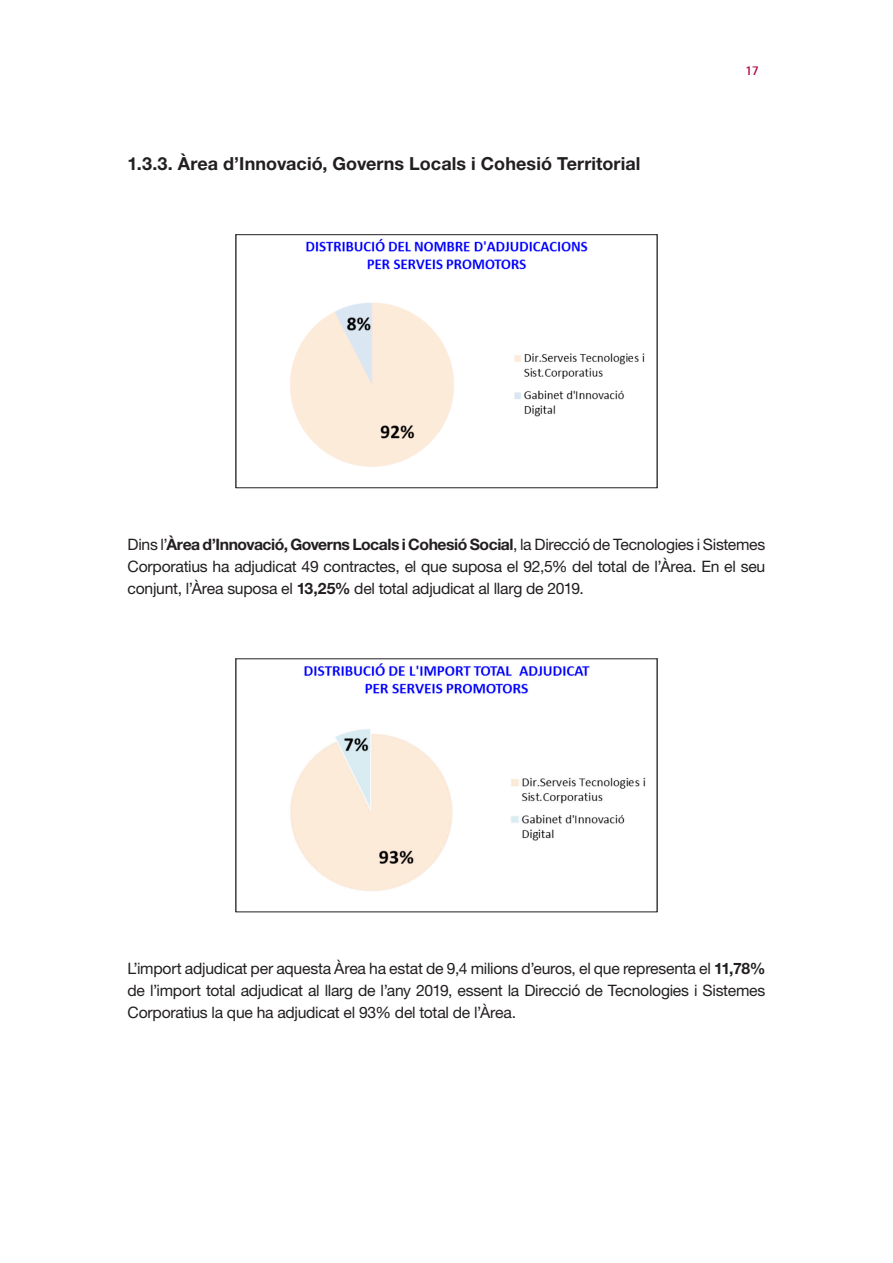
<style>
.page{position:relative;width:893px;height:1263px;background:#fff}
.page>*{position:absolute;margin:0;border:0;box-sizing:border-box;transform-origin:0 0}
.AD_Títol_3{font:700 18px "Helvetica Neue LT Std";letter-spacing:.005em;color:#231f20}
.AD_Text{font:15.75px/22.4px "Helvetica Neue LT Std";letter-spacing:-.015em;color:#231f20;text-align:justify}
.t1{font:700 13.5px "Rotis Sans Serif Std";color:#b30437}
.s1{font-weight:700}
</style>
<div class="page">
<img style="left:290px;top:238px;width:355px;height:229px">
<div style="left:236px;top:234px;width:421px;height:254px;border:1px solid #231f20"></div>
<img style="left:290px;top:663px;width:356px;height:228px">
<p class="AD_Títol_3" style="left:128px;top:153px;width:515px">1.3.3. Àrea d’Innovació, Governs Locals i Cohesió Territorial</p>
<p class="t1" style="left:745px;top:62px;width:15px">17</p>
<p class="AD_Text" style="left:128px;top:533px;width:639px">Dins l’<span class="s1">Àrea d’Innovació, Governs Locals i Cohesió Social</span>, la Direcció de Tecnologies i Sistemes Corporatius ha adjudicat 49 contractes, el que suposa el 92,5% del total de l’Àrea. En el seu conjunt, l’Àrea suposa el <span class="s1">13,25%</span> del total adjudicat al llarg de 2019.</p>
<p class="AD_Text" style="left:128px;top:957px;width:639px">L’import adjudicat per aquesta Àrea ha estat de 9,4 milions d’euros, el que representa el <span class="s1">11,78% </span>de l’import total adjudicat al llarg de l’any 2019, essent la Direcció de Tecnologies i Sistemes Corporatius la que ha adjudicat el 93% del total de l’Àrea.</p>
</div>
